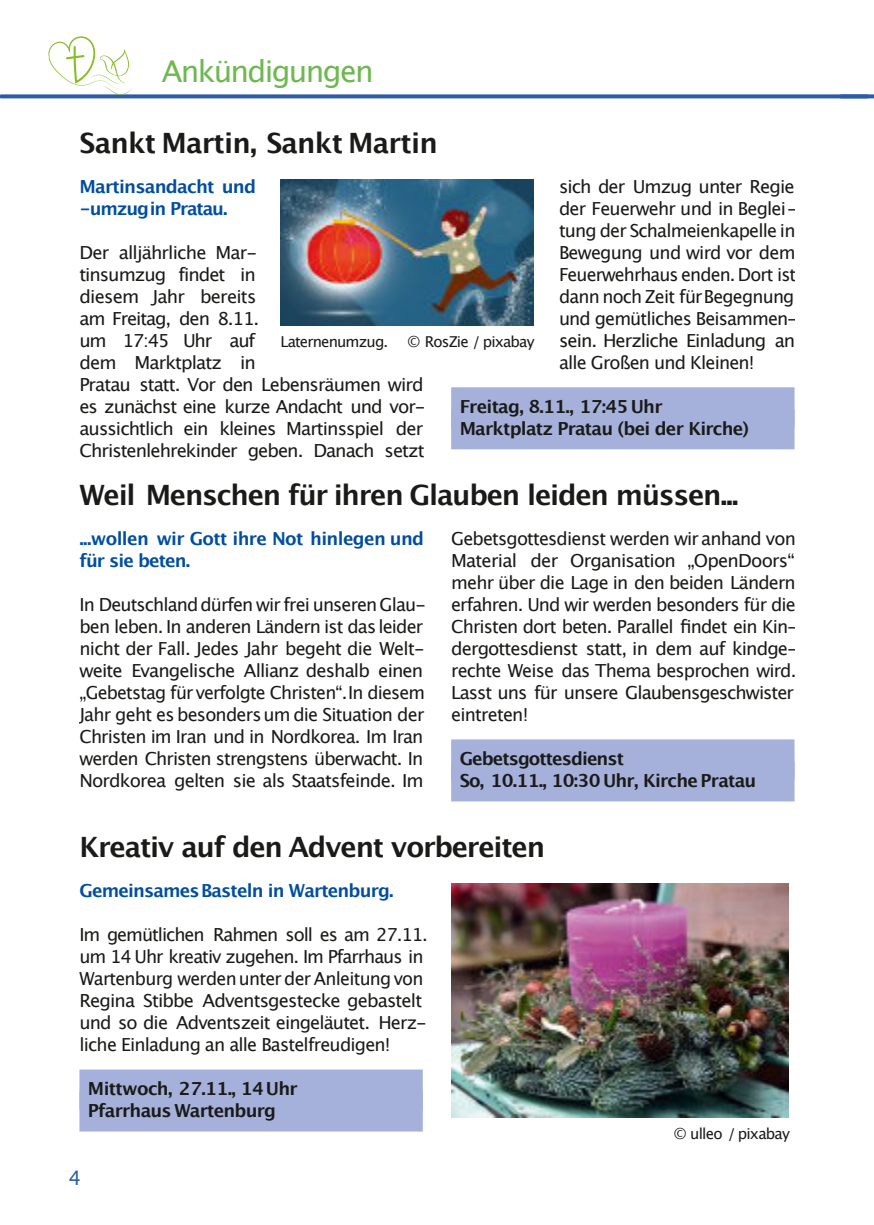
<style>
.page{position:relative;width:874px;height:1225px;background:#fff}
.page>*{position:absolute;margin:0;border:0;box-sizing:border-box;transform-origin:0 0}
.t1{font:30px "Lucida Grande";letter-spacing:-.055em;color:#6eb850}
.t2{font:700 28px "Lucida Grande";letter-spacing:-.045em;color:#1a1a18}
.t3{font:20px "Lucida Grande";color:#2c5ca8}
.t4{font:18px/22px "Lucida Grande";letter-spacing:-.05em;color:#1a1a18}
.t5{font:700 18px/22px "Lucida Grande";letter-spacing:-.04em;color:#1a1a18}
.t6{font:700 18px/22px "Lucida Grande";letter-spacing:-.045em;color:#004e9f}
.t7{font:15px "Lucida Grande";letter-spacing:-.055em;color:#1a1a18}
</style>
<div class="page">
<svg style="left:867px;top:94px;width:6px;height:4px"></svg>
<svg style="left:1px;top:94px;width:866px;height:4px;background:#3f6aaf"></svg>
<div style="left:451px;top:387px;width:343px;height:40px;background:#a5b0db"></div>
<div style="left:451px;top:409px;width:343px;height:40px;background:#a5b0db"></div>
<img style="left:280px;top:179px;width:253px;height:146px">
<div style="left:451px;top:739px;width:343px;height:40px;background:#a5b0db"></div>
<div style="left:451px;top:761px;width:343px;height:40px;background:#a5b0db"></div>
<div style="left:79px;top:1069px;width:343px;height:40px;background:#a5b0db"></div>
<div style="left:79px;top:1091px;width:343px;height:40px;background:#a5b0db"></div>
<img style="left:451px;top:883px;width:337px;height:234px">
<svg style="left:48px;top:36px;width:85px;height:59px"></svg>
<h1 class="t1" style="left:162px;top:58px;width:213px">Ankündigungen</h1>
<h2 class="t2" style="left:79px;top:131px;width:360px">Sankt Martin, Sankt Martin</h2>
<p class="t4" style="left:558px;top:177px;width:240px">sich der Umzug unter Regie der Feuerwehr und in Beglei&shy;tung der Schalmeienkapelle in<br>Bewegung und wird vor dem<br>Feuerwehrhaus enden. Dort ist dann noch Zeit fürBegegnung und gemütliches Beisammen&shy;sein. Herzliche Einladung an alle Großen und Kleinen!</p>
<p class="t5" style="left:459px;top:397px;width:291px">Freitag, 8.11., 17:45 Uhr<br>Marktplatz Pratau (bei der Kirche)</p>
<p class="t6" style="left:79px;top:177px;width:178px">Martinsandacht und -umzugin Pratau.</p>
<p class="t4" style="left:79px;top:243px;width:347px">Der alljährliche Mar-<br>tinsumzug findet in<br>diesem Jahr bereits<br>am Freitag, den 8.11.<br>um 17:45 Uhr auf<br>dem Marktplatz in<br>Pratau statt. Vor den Lebensräumen wird es zunächst eine kurze Andacht und vor&shy;aussichtlich ein kleines Martinsspiel der<br>Christenlehrekinder geben. Danach setzt</p>
<p class="t7" style="left:280px;top:335px;width:109px">Laternenumzug.</p>
<p class="t7" style="left:407px;top:335px;width:128px">© RosZie / pixabay</p>
<h2 class="t2" style="left:79px;top:483px;width:660px">Weil Menschen für ihren Glauben leiden müssen...</h2>
<p class="t6" style="left:79px;top:529px;width:346px">...wollen wir Gott ihre Not hinlegen und für sie beten.</p>
<p class="t4" style="left:79px;top:595px;width:347px">In Deutschland dürfen wir frei unseren Glau&shy;ben leben. In anderen Ländern ist das leider nicht der Fall. Jedes Jahr begeht die Welt&shy;weite Evangelische Allianz deshalb einen „Gebetstag für verfolgte Christen“.In diesem Jahr geht es besondersum die Situation der Christen im Iran und in Nordkorea. Im Iran werden Christen strengstens überwacht. In Nordkorea gelten sie als Staatsfeinde. Im</p>
<p class="t4" style="left:451px;top:529px;width:348px">Gebetsgottesdienst werden wir anhand von Material der Organisation „OpenDoors“ mehr über die Lage in den beiden Ländern erfahren. Und wir werden besonders für die Christen dort beten. Parallel findet ein Kin&shy;dergottesdienst statt, in dem auf kindge&shy;rechte Weise das Thema besprochen wird.<br>Lasst uns für unsere Glaubensgeschwister eintreten!</p>
<p class="t5" style="left:459px;top:749px;width:298px">Gebetsgottesdienst<br>So, 10.11., 10:30 Uhr, Kirche Pratau</p>
<h2 class="t2" style="left:79px;top:835px;width:467px">Kreativ auf den Advent vorbereiten</h2>
<p class="t6" style="left:79px;top:881px;width:315px">GemeinsamesBasteln in Wartenburg.</p>
<p class="t4" style="left:79px;top:925px;width:350px">Im gemütlichen Rahmen soll es am 27.11. um 14 Uhr kreativ zugehen. Im Pfarrhaus in Wartenburg werden unter der Anleitung von Regina Stibbe Adventsgestecke gebastelt und so die Adventszeit eingeläutet. Herz&shy;liche Einladung an alle Bastelfreudigen!</p>
<p class="t5" style="left:88px;top:1079px;width:211px">Mittwoch, 27.11., 14Uhr<br>Pfarrhaus Wartenburg</p>
<p class="t3" style="left:69px;top:1169px;width:14px">4</p>
<p class="t7" style="left:673px;top:1127px;width:118px">© ulleo / pixabay</p>
</div>
